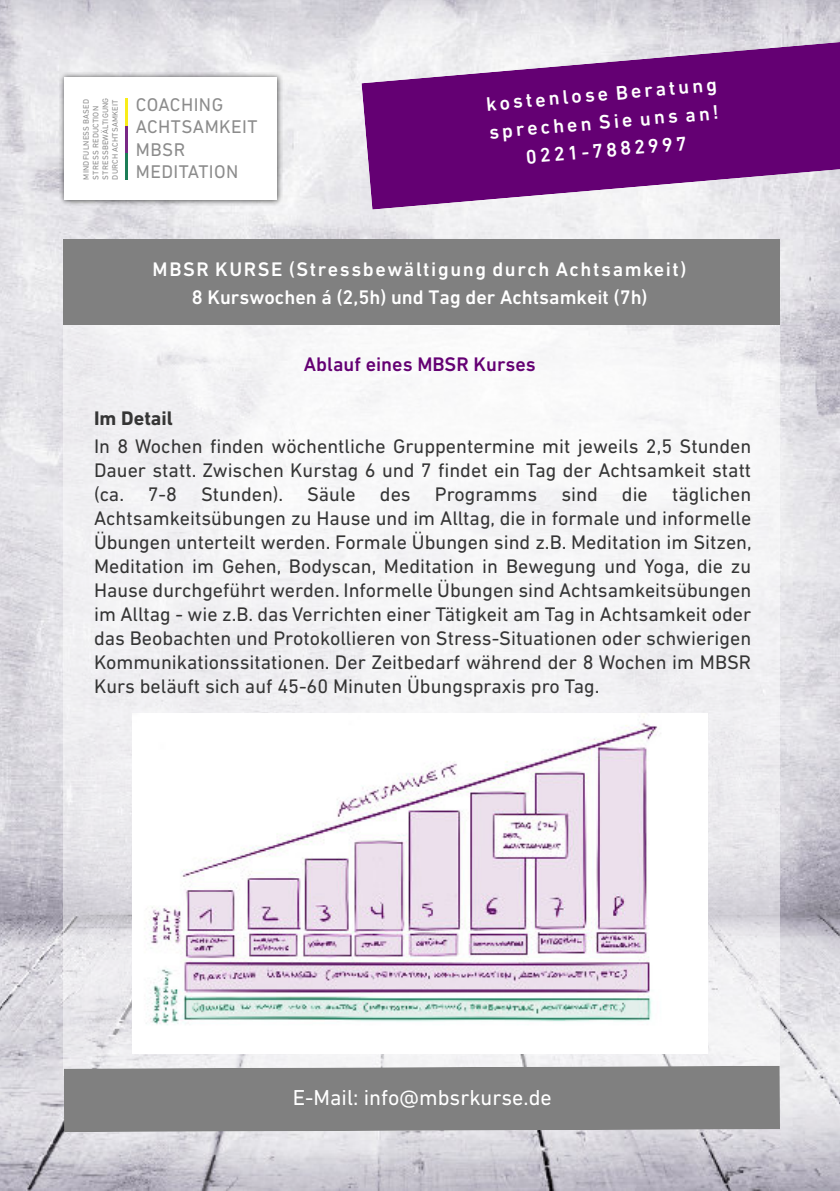
<style>
.page{position:relative;width:840px;height:1191px;background:#fff}
.page>*{position:absolute;margin:0;border:0;box-sizing:border-box;transform-origin:0 0}
.t1{font:22px "DIN Next LT Pro";color:#fff}
.t2{font:20px/24px "DIN Next LT Pro";color:#353535;text-align:justify}
.t3{font:500 20px/28px "DIN Next LT Pro";letter-spacing:.07em;color:#fff;text-align:center}
.t4{font:500 20px "DIN Next LT Pro";color:#640073}
.t5{font:700 20px "DIN Next LT Pro";color:#353535}
.t6{font:18.6px/22.4px "DIN Next LT Pro";letter-spacing:.025em;color:#8c8c8c}
.t7{font:8px/9.6px "DIN Next LT Pro";letter-spacing:.025em;color:#8c8c8c}
</style>
<div class="page">
<img style="left:0;top:0;width:839px;height:1191px">
<svg style="left:361px;top:42px;width:478px;height:168px;background:#863c92"></svg>
<div style="left:64px;top:279px;width:715px;height:797px;background:#f3f3f5"></div>
<div style="left:64px;top:239px;width:715px;height:86px;background:#808080"></div>
<div style="left:64px;top:1066px;width:715px;height:66px;background:#808080"></div>
<img style="left:59px;top:72px;width:223px;height:134px">
<div style="left:64px;top:77px;width:213px;height:123px;background:#fff"></div>
<hr style="left:125px;top:152px;width:3px;height:27px;background:#1d7d57">
<hr style="left:125px;top:125px;width:3px;height:27px;background:#792985">
<hr style="left:125px;top:98px;width:3px;height:27px;background:#f9ed1a">
<img style="left:133px;top:714px;width:574px;height:340px">
<p class="t7" style="left:82px;top:180px;width:84px;rotate:-90deg">MINDFULNESS BASED<br>STRESS REDUCTION<br>STRESSBEWÄLTIGUNG<br>DURCH ACHTSAMKEIT</p>
<p class="t6" style="left:136px;top:95px;width:123px">COACHING<br>ACHTSAMKEIT<br>MBSR</p>
<p class="t6" style="left:136px;top:162px;width:104px">MEDITATION</p>
<p class="t3" style="left:485px;top:92px;width:233px;rotate:-5deg">kostenlose Beratung sprechen Sie uns an!<br>0221-7882997</p>
<p class="t3" style="left:153px;top:257px;width:535px">MBSR KURSE (Stressbewältigung durch Achtsamkeit)<br>8 Kurswochen á (2,5h) und Tag der Achtsamkeit (7h)</p>
<p class="t4" style="left:304px;top:356px;width:233px">Ablauf eines MBSR Kurses</p>
<p class="t5" style="left:94px;top:410px;width:80px">Im Detail</p>
<p class="t2" style="left:94px;top:436px;width:659px">In 8 Wochen finden wöchentliche Gruppentermine mit jeweils 2,5 Stunden Dauer statt. Zwischen Kurstag 6 und 7 findet ein Tag der Achtsamkeit statt (ca. 7-8 Stunden). Säule des Programms sind die täglichen Achtsamkeitsübungen zu Hause und im Alltag, die in formale und informelle Übungen unterteilt werden. Formale Übungen sind z.B. Meditation im Sitzen, Meditation im Gehen, Bodyscan, Meditation in Bewegung und Yoga, die zu Hause durchgeführt werden. Informelle Übungen sind Achtsamkeitsübungen im Alltag - wie z.B. das Verrichten einer Tätigkeit am Tag in Achtsamkeit oder das Beobachten und Protokollieren von Stress-Situationen oder schwierigen Kommunikationssitationen. Der Zeitbedarf während der 8 Wochen im MBSR Kurs beläuft sich auf 45-60 Minuten Übungspraxis pro Tag.</p>
<p class="t1" style="left:292px;top:1088px;width:260px">E-Mail: info@mbsrkurse.de</p>
</div>
